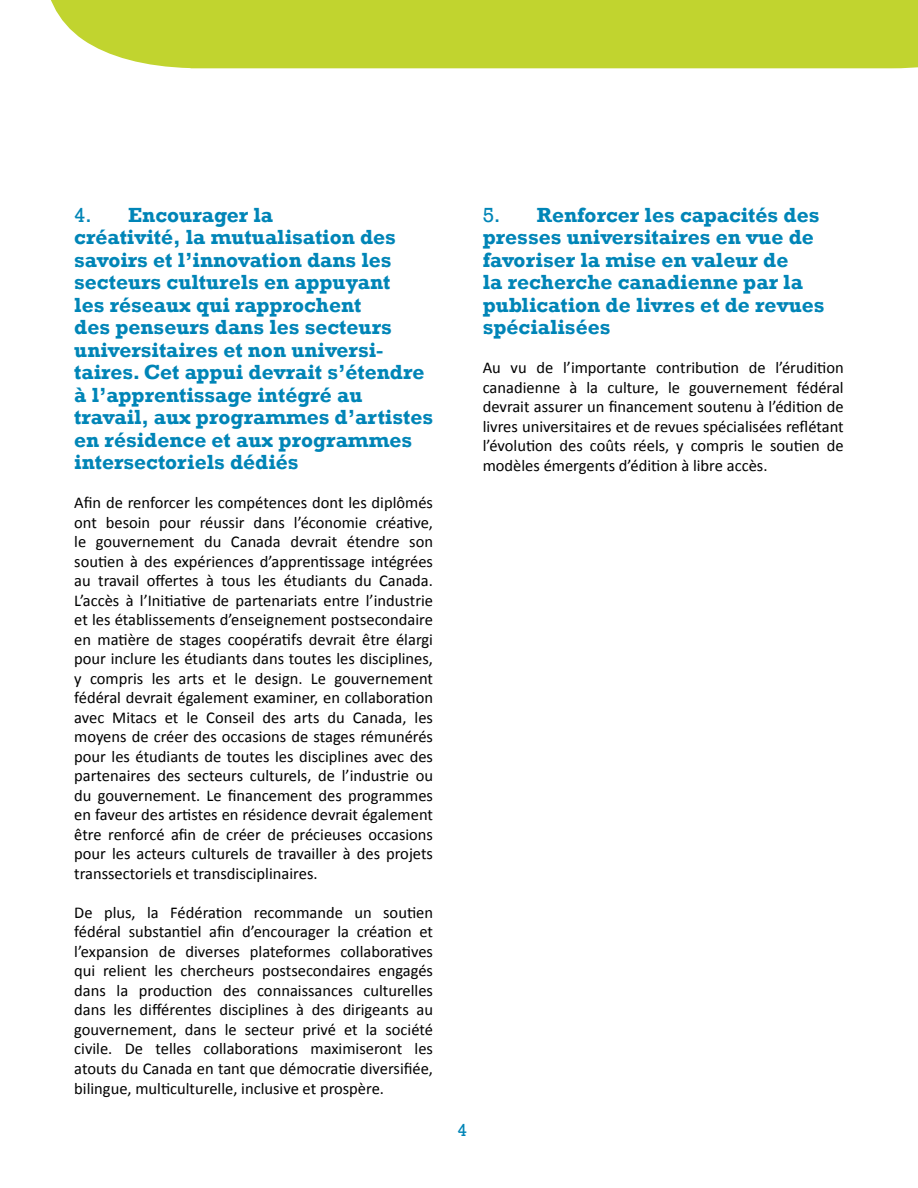
<style>
.page{position:relative;width:918px;height:1188px;background:#fff}
.page>*{position:absolute;margin:0;border:0;box-sizing:border-box;transform-origin:0 0}
.t1{font:700 21px/22.5px "Rockwell";color:#0085b7}
.t2{font:18px "Rockwell";color:#0085b7}
.t3{font:16.5px/19.5px "Calibri";color:#000101;text-align:justify}
.s1{font-weight:400}
</style>
<div class="page">
<div style="left:108px;top:53px;width:810px;height:15px;background:#c1d42f"></div>
<div style="left:51px;top:0;width:867px;height:53px;background:#c1d42f"></div>
<p class="t1" style="left:74px;top:204px;width:360px"><span class="s1">4.</span> Encourager la<br>créativité, la mutualisation des savoirs et l’innovation dans les secteurs culturels en appuyant<br>les réseaux qui rapprochent<br>des penseurs dans les secteurs universitaires et non universi&shy;taires. Cet appui devrait s’étendre à l’apprentissage intégré au travail, aux programmes d’artistes en résidence et aux programmes intersectoriels dédiés</p>
<p class="t3" style="left:74px;top:493px;width:360px">Afin de renforcer les compétences dont les diplômés ont besoin pour réussir dans l’économie créative, le gouvernement du Canada devrait étendre son soutien à des expériences d’apprentissage intégrées au travail offertes à tous les étudiants du Canada.<br>L’accès à l’Initiative de partenariats entre l’industrie et les établissements d’enseignement postsecondaire en matière de stages coopératifs devrait être élargi pour inclure les étudiants dans toutes les disciplines, y compris les arts et le design. Le gouvernement fédéral devrait également examiner, en collaboration avec Mitacs et le Conseil des arts du Canada, les moyens de créer des occasions de stages rémunérés pour les étudiants de toutes les disciplines avec des partenaires des secteurs culturels, de l’industrie ou du gouvernement. Le financement des programmes en faveur des artistes en résidence devrait également être renforcé afin de créer de précieuses occasions pour les acteurs culturels de travailler à des projets transsectoriels et transdisciplinaires.</p>
<p class="t3" style="left:74px;top:903px;width:360px">De plus, la Fédération recommande un soutien fédéral substantiel afin d’encourager la création et l’expansion de diverses plateformes collaboratives qui relient les chercheurs postsecondaires engagés dans la production des connaissances culturelles dans les différentes disciplines à des dirigeants au gouvernement, dans le secteur privé et la société civile. De telles collaborations maximiseront les atouts du Canada en tant que démocratie diversifiée, bilingue, multiculturelle, inclusive et prospère.</p>
<p class="t1" style="left:483px;top:204px;width:343px"><span class="s1">5.</span> Renforcer les capacités des presses universitaires en vue de favoriser la mise en valeur de<br>la recherche canadienne par la publication de livres et de revues spécialisées</p>
<p class="t3" style="left:483px;top:358px;width:362px">Au vu de l’importante contribution de l’érudition canadienne à la culture, le gouvernement fédéral devrait assurer un financement soutenu à l’édition de livres universitaires et de revues spécialisées reflétant l’évolution des coûts réels, y compris le soutien de modèles émergents d’édition à libre accès.</p>
<p class="t2" style="left:458px;top:1119px;width:11px">4</p>
</div>
